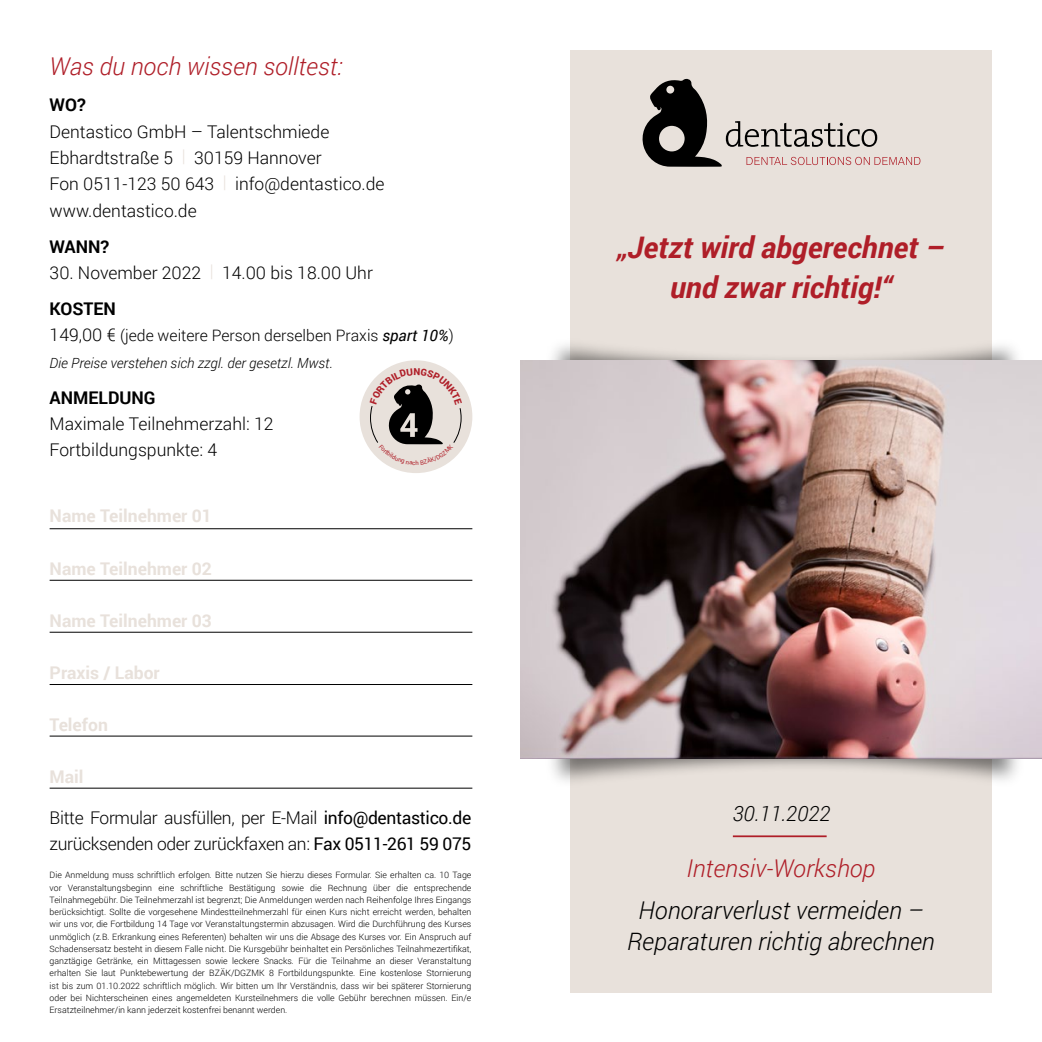
<style>
.page{position:relative;width:1042px;height:1042px;background:#fff}
.page>*{position:absolute;margin:0;border:0;box-sizing:border-box;transform-origin:0 0}
.t1{font:italic 700 29.75px/40.2px "Roboto";color:#af1e28;text-align:center}
.t2{font:italic 300 24.5px/31.5px "Roboto";color:#000;text-align:center}
.t3{font:italic 300 24.5px "Roboto";color:#af1e28}
.t4{font:italic 300 21px "Roboto";color:#000}
.t5{font:300 17.5px/26.2px "Roboto";color:#000}
.t6{font:300 17.5px/26.2px "Roboto";letter-spacing:-.02em;color:#000}
.t7{font:700 17.5px "Roboto";color:#e8e1db}
.t8{font:700 17.5px "Roboto";color:#000}
.t9{font:300 15.75px "Roboto";color:#000}
.t10{font:italic 300 14px "Roboto";color:#000}
.t11{font:300 8.75px/12.2px "Roboto";color:#000;text-align:justify}
.s1{color:#e8e1db}
.s2{font-weight:700}
.s3{font-size:17.5px}
.s4{font-weight:400;font-style:italic}
.s5{font-weight:400}
</style>
<div class="page">
<div style="left:570px;top:50px;width:422px;height:942px;background:#e8e1db"></div>
<svg style="left:642px;top:78px;width:278px;height:89px"></svg>
<img style="left:520px;top:719px;width:522px;height:63px">
<img style="left:521px;top:360px;width:521px;height:398px">
<hr style="left:50px;top:528px;width:422px;height:1px;background:#000">
<hr style="left:50px;top:580px;width:422px;height:1px;background:#000">
<hr style="left:50px;top:632px;width:422px;height:1px;background:#000">
<hr style="left:50px;top:684px;width:422px;height:1px;background:#000">
<hr style="left:50px;top:736px;width:422px;height:1px;background:#000">
<hr style="left:50px;top:788px;width:422px;height:1px;background:#000">
<hr style="left:733px;top:835px;width:93px;height:2px;background:#af1e28">
<div style="left:359px;top:360px;width:113px;height:113px;background:#e8e1db;border-radius:50%"></div>
<svg style="left:370px;top:368px;width:92px;height:97px"></svg>
<h2 class="t3" style="left:50px;top:50px;width:294px">Was du noch wissen solltest:</h2>
<h3 class="t8" style="left:50px;top:93px;width:38px">WO?</h3>
<h3 class="t5" style="left:50px;top:118px;width:336px">Dentastico GmbH – Talentschmiede<br>Ebhardtstraße 5 <span class="s1">|</span> 30159 Hannover<br>Fon 0511-123 50 643 <span class="s1">|</span> info@dentastico.de www.dentastico.de</h3>
<h3 class="t8" style="left:50px;top:234px;width:61px">WANN?</h3>
<h3 class="t5" style="left:50px;top:254px;width:325px;line-height:36.2px">30. November 2022 <span class="s1">|</span> 14.00 bis 18.00 Uhr<br><span class="s2">KOSTEN</span></h3>
<h3 class="t9" style="left:50px;top:325px;width:405px"><span class="s3">149,00 €</span> (jede weitere Person derselben Praxis <span class="s4">spart 10%</span>)</h3>
<h3 class="t10" style="left:50px;top:353px;width:285px">Die Preise verstehen sich zzgl. der gesetzl. Mwst.</h3>
<h3 class="t8" style="left:50px;top:385px;width:107px">ANMELDUNG</h3>
<h3 class="t5" style="left:50px;top:410px;width:225px">Maximale Teilnehmerzahl: 12<br>Fortbildungspunkte: 4</h3>
<h3 class="t7" style="left:50px;top:503px;width:164px">Name Teilnehmer 01</h3>
<h3 class="t7" style="left:50px;top:556px;width:164px">Name Teilnehmer 02</h3>
<h3 class="t7" style="left:50px;top:608px;width:164px">Name Teilnehmer 03</h3>
<h3 class="t7" style="left:50px;top:660px;width:112px">Praxis / Labor</h3>
<h3 class="t7" style="left:50px;top:713px;width:60px">Telefon</h3>
<h3 class="t7" style="left:50px;top:765px;width:36px">Mail</h3>
<h3 class="t6" style="left:50px;top:804px;width:423px">Bitte Formular ausfüllen, per E-Mail <span class="s5">info@dentastico.de </span>zurücksenden oder zurückfaxen an: <span class="s5">Fax 0511-261 59 075</span></h3>
<p class="t11" style="left:50px;top:869px;width:423px">Die Anmeldung muss schriftlich erfolgen. Bitte nutzen Sie hierzu dieses Formular. Sie erhalten ca. 10 Tage vor Veranstaltungsbeginn eine schriftliche Bestätigung sowie die Rechnung über die entsprechende Teilnahmegebühr. Die Teilnehmerzahl ist begrenzt; Die Anmeldungen werden nach Reihenfolge Ihres Eingangs berücksichtigt. Sollte die vorgesehene Mindestteilnehmerzahl für einen Kurs nicht erreicht werden, behalten wir uns vor, die Fortbildung 14 Tage vor Veranstaltungstermin abzusagen. Wird die Durchführung des Kurses unmöglich (z.B. Erkrankung eines Referenten) behalten wir uns die Absage des Kurses vor. Ein Anspruch auf Schadensersatz besteht in diesem Falle nicht. Die Kursgebühr beinhaltet ein Persönliches Teilnahmezertifikat, ganztägige Getränke, ein Mittagessen sowie leckere Snacks. Für die Teilnahme an dieser Veranstaltung erhalten Sie laut Punktebewertung der BZÄK/DGZMK 8 Fortbildungspunkte. Eine kostenlose Stornierung ist bis zum 01.10.2022 schriftlich möglich. Wir bitten um Ihr Verständnis, dass wir bei späterer Stornierung oder bei Nichterscheinen eines angemeldeten Kursteilnehmers die volle Gebühr berechnen müssen. Ein/e Ersatzteilnehmer/in kann jederzeit kostenfrei benannt werden.</p>
<h1 class="t1" style="left:617px;top:226px;width:329px">„Jetzt wird abgerechnet – und zwar richtig!“</h1>
<h3 class="t4" style="left:733px;top:799px;width:99px">30.11.2022</h3>
<h2 class="t3" style="left:686px;top:851px;width:190px">Intensiv-Workshop</h2>
<h2 class="t2" style="left:627px;top:893px;width:309px">Honorarverlust vermeiden –<br>Reparaturen richtig abrechnen</h2>
</div>
